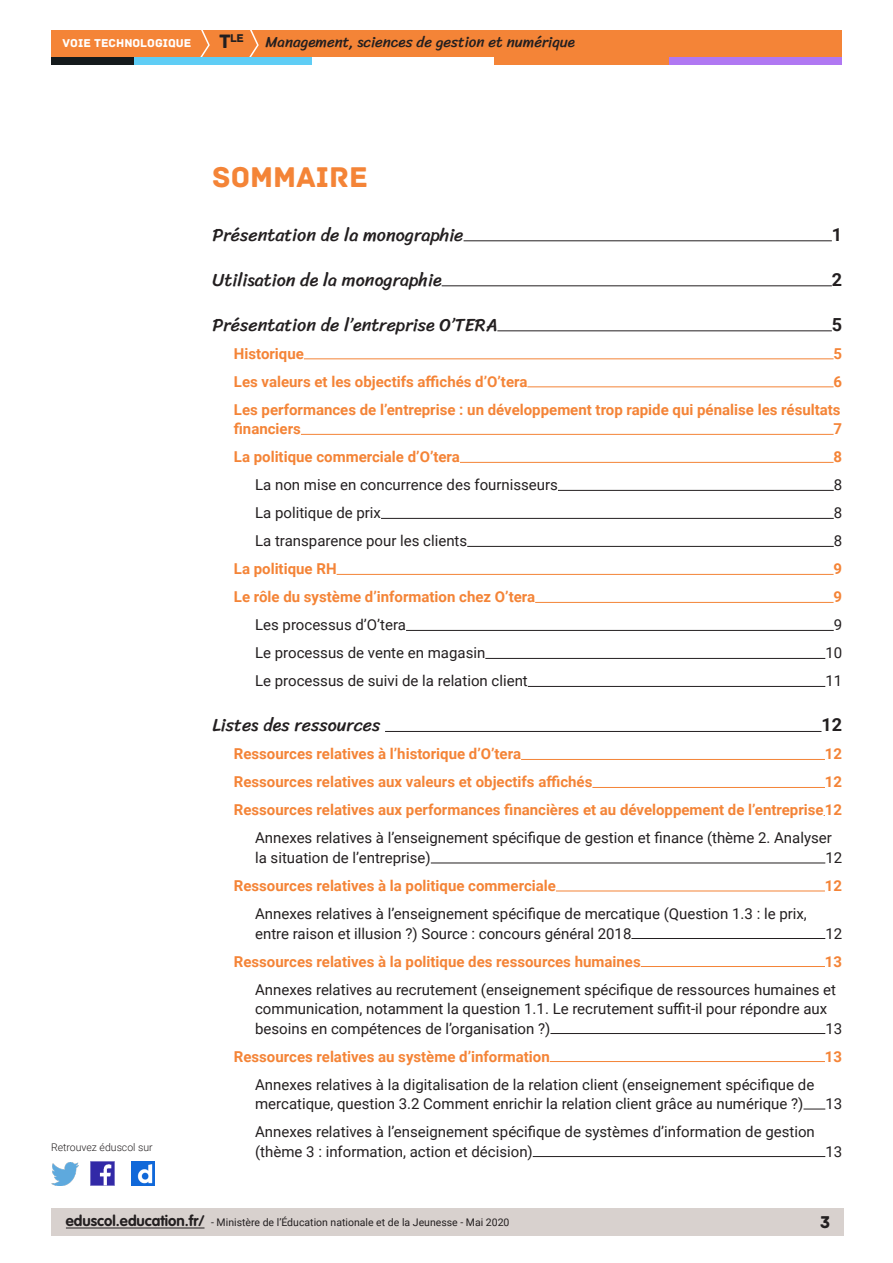
<style>
.page{position:relative;width:893px;height:1263px;background:#fff}
.page>*{position:absolute;margin:0;border:0;box-sizing:border-box;transform-origin:0 0}
.Sommaire_Titre{font:30px "Archive";color:#f48437}
.t1{font:18px "Sriracha";color:#231f20}
.t2{font:700 18px "Roboto";color:#231f20}
.t3{font:18px "Archive";color:#231f20}
.t4{font:15px/19.5px "Roboto";color:#231f20}
.t5{font:700 15px/19.5px "Roboto";color:#f48437}
.t6{font:15px "Sriracha";color:#231f20}
.t7{font:12px "Archive";color:#fff}
.t8{font:11.85px "Archive";color:#231f20}
.t9{font:10.5px "Roboto";color:#231f20}
.t10{font:300 10.5px "Roboto";color:#231f20}
.s1{font-size:20.4px}
.s2{font-family:"VAG Rounded Std";font-weight:700;font-size:15px}
</style>
<div class="page">
<div style="left:51px;top:1209px;width:792px;height:27px;background:#d8d1ce"></div>
<hr style="left:66px;top:1227px;width:139px;height:1px;background:#231f20">
<div style="left:51px;top:30px;width:791px;height:27px;background:#f48437"></div>
<svg style="left:200px;top:30px;width:10px;height:27px"></svg>
<svg style="left:249px;top:30px;width:10px;height:27px"></svg>
<div style="left:133px;top:57px;width:179px;height:8px;background:#5fcdf5"></div>
<div style="left:51px;top:57px;width:82px;height:8px;background:#141a1c"></div>
<div style="left:667px;top:57px;width:175px;height:8px;background:#b078f2"></div>
<div style="left:494px;top:57px;width:175px;height:8px;background:#f48437"></div>
<img style="left:91px;top:1162px;width:23px;height:23px">
<img style="left:51px;top:1163px;width:28px;height:22px">
<img style="left:132px;top:1162px;width:22px;height:23px">
<hr style="left:464px;top:241px;width:368px;height:1px;background:#231f20">
<hr style="left:442px;top:286px;width:390px;height:1px;background:#231f20">
<hr style="left:497px;top:331px;width:335px;height:1px;background:#231f20">
<hr style="left:304px;top:359px;width:529px;height:1px;background:#f48437">
<hr style="left:527px;top:387px;width:306px;height:1px;background:#f48437">
<hr style="left:301px;top:434px;width:532px;height:1px;background:#f48437">
<hr style="left:460px;top:462px;width:373px;height:1px;background:#f48437">
<hr style="left:558px;top:490px;width:276px;height:1px;background:#231f20">
<hr style="left:381px;top:518px;width:453px;height:1px;background:#231f20">
<hr style="left:467px;top:546px;width:367px;height:1px;background:#231f20">
<hr style="left:337px;top:574px;width:496px;height:1px;background:#f48437">
<hr style="left:535px;top:602px;width:298px;height:1px;background:#f48437">
<hr style="left:406px;top:630px;width:428px;height:1px;background:#231f20">
<hr style="left:485px;top:658px;width:340px;height:1px;background:#231f20">
<hr style="left:528px;top:686px;width:297px;height:1px;background:#231f20">
<hr style="left:385px;top:731px;width:436px;height:1px;background:#231f20">
<hr style="left:521px;top:759px;width:304px;height:1px;background:#f48437">
<hr style="left:592px;top:787px;width:233px;height:1px;background:#f48437">
<hr style="left:431px;top:863px;width:394px;height:1px;background:#231f20">
<hr style="left:556px;top:891px;width:269px;height:1px;background:#f48437">
<hr style="left:631px;top:938px;width:194px;height:1px;background:#231f20">
<hr style="left:641px;top:966px;width:184px;height:1px;background:#f48437">
<hr style="left:550px;top:1033px;width:275px;height:1px;background:#231f20">
<hr style="left:550px;top:1061px;width:275px;height:1px;background:#f48437">
<svg style="left:803px;top:1109px;width:22px;height:1px"></svg>
<hr style="left:533px;top:1156px;width:292px;height:1px;background:#231f20">
<p class="t8" style="left:219px;top:31px;width:26px"><span class="s1">T</span>le</p>
<p class="t7" style="left:63px;top:36px;width:130px">VOIE TECHNOLOGIQUE</p>
<p class="t6" style="left:265px;top:33px;width:311px">Management, sciences de gestion et numérique</p>
<p class="Sommaire_Titre" style="left:213px;top:160px;width:157px">SOMMAIRE</p>
<p class="t1" style="left:213px;top:224px;width:252px">Présentation de la monographie</p>
<p class="t2" style="left:832px;top:222px;width:12px">1</p>
<p class="t1" style="left:213px;top:269px;width:231px">Utilisation de la monographie</p>
<p class="t2" style="left:832px;top:267px;width:12px">2</p>
<p class="t1" style="left:213px;top:314px;width:286px">Présentation de l’entreprise O’TERA</p>
<p class="t2" style="left:832px;top:312px;width:12px">5</p>
<p class="t5" style="left:234px;top:343px;width:72px">Historique</p>
<p class="t5" style="left:833px;top:343px;width:10px">5</p>
<p class="t5" style="left:234px;top:371px;width:295px">Les valeurs et les objectifs affichés d’O’tera</p>
<p class="t5" style="left:833px;top:371px;width:10px">6</p>
<p class="t5" style="left:234px;top:399px;width:608px">Les performances de l’entreprise : un développement trop rapide qui pénalise les résultats financiers</p>
<p class="t5" style="left:833px;top:419px;width:10px">7</p>
<p class="t5" style="left:234px;top:447px;width:228px">La politique commerciale d’O’tera</p>
<p class="t5" style="left:833px;top:447px;width:10px">8</p>
<p class="t4" style="left:255px;top:475px;width:304px">La non mise en concurrence des fournisseurs</p>
<p class="t4" style="left:834px;top:475px;width:10px">8</p>
<p class="t4" style="left:255px;top:503px;width:127px">La politique de prix</p>
<p class="t4" style="left:834px;top:503px;width:10px">8</p>
<p class="t4" style="left:255px;top:531px;width:214px">La transparence pour les clients</p>
<p class="t4" style="left:834px;top:531px;width:10px">8</p>
<p class="t5" style="left:234px;top:559px;width:104px">La politique RH</p>
<p class="t5" style="left:833px;top:559px;width:10px">9</p>
<p class="t5" style="left:234px;top:587px;width:303px">Le rôle du système d’information chez O’tera</p>
<p class="t5" style="left:833px;top:587px;width:10px">9</p>
<p class="t4" style="left:255px;top:615px;width:152px">Les processus d’O’tera</p>
<p class="t4" style="left:834px;top:615px;width:10px">9</p>
<p class="t4" style="left:255px;top:643px;width:232px">Le processus de vente en magasin</p>
<p class="t4" style="left:825px;top:643px;width:18px">10</p>
<p class="t4" style="left:255px;top:671px;width:274px">Le processus de suivi de la relation client</p>
<p class="t4" style="left:825px;top:671px;width:18px">11</p>
<p class="t1" style="left:213px;top:715px;width:169px">Listes des ressources</p>
<p class="t2" style="left:821px;top:712px;width:22px">12</p>
<p class="t5" style="left:234px;top:744px;width:289px">Ressources relatives à l’historique d’O’tera</p>
<p class="t5" style="left:825px;top:744px;width:19px">12</p>
<p class="t5" style="left:234px;top:772px;width:360px">Ressources relatives aux valeurs et objectifs affichés</p>
<p class="t5" style="left:825px;top:772px;width:19px">12</p>
<p class="t5" style="left:234px;top:800px;width:610px">Ressources relatives aux performances financières et au développement de l’entreprise12</p>
<p class="t4" style="left:255px;top:828px;width:578px">Annexes relatives à l’enseignement spécifique de gestion et finance (thème 2. Analyser la situation de l’entreprise)</p>
<p class="t4" style="left:825px;top:847px;width:18px">12</p>
<p class="t5" style="left:234px;top:875px;width:324px">Ressources relatives à la politique commerciale</p>
<p class="t5" style="left:825px;top:875px;width:19px">12</p>
<p class="t4" style="left:255px;top:903px;width:553px">Annexes relatives à l’enseignement spécifique de mercatique (Question 1.3 : le prix, entre raison et illusion ?) Source : concours général 2018</p>
<p class="t4" style="left:825px;top:923px;width:18px">12</p>
<p class="t5" style="left:234px;top:951px;width:408px">Ressources relatives à la politique des ressources humaines</p>
<p class="t5" style="left:825px;top:951px;width:19px">13</p>
<p class="t4" style="left:255px;top:979px;width:582px">Annexes relatives au recrutement (enseignement spécifique de ressources humaines et communication, notamment la question 1.1. Le recrutement suffit-il pour répondre aux besoins en compétences de l’organisation ?)</p>
<p class="t4" style="left:825px;top:1018px;width:18px">13</p>
<p class="t10" style="left:51px;top:1140px;width:103px">Retrouvez éduscol sur</p>
<p class="t5" style="left:234px;top:1046px;width:317px">Ressources relatives au système d’information</p>
<p class="t5" style="left:825px;top:1046px;width:19px">13</p>
<p class="t4" style="left:255px;top:1074px;width:561px">Annexes relatives à la digitalisation de la relation client (enseignement spécifique de mercatique, question 3.2 Comment enrichir la relation client grâce au numérique ?)</p>
<p class="t4" style="left:825px;top:1093px;width:18px">13</p>
<p class="t4" style="left:255px;top:1121px;width:561px">Annexes relatives à l’enseignement spécifique de systèmes d’information de gestion (thème 3 : information, action et décision)</p>
<p class="t4" style="left:825px;top:1141px;width:18px">13</p>
<p class="t9" style="left:66px;top:1215px;width:445px"><span class="s2">eduscol.education.fr/</span> - Ministère de l’Éducation nationale et de la Jeunesse - Mai 2020</p>
<p class="t3" style="left:820px;top:1211px;width:12px">3</p>
</div>
